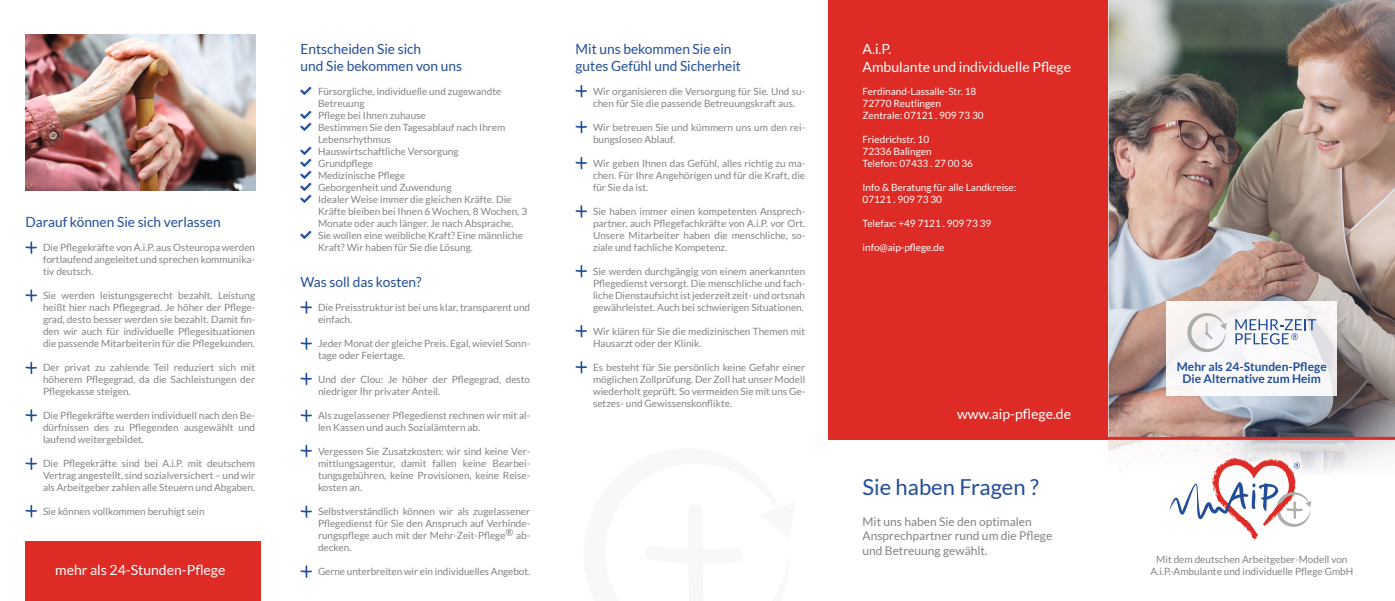
<style>
.page{position:relative;width:1395px;height:601px;background:#fff}
.page>*{position:absolute;margin:0;border:0;box-sizing:border-box;transform-origin:0 0}
.t1{font:22px "Lato";color:#214d9a}
.t2{font:14px/16.8px "Lato";color:#214d9a}
.t3{font:14px/18px "Lato";color:#fff}
.t4{font:12px/14.4px "Lato";color:#838382}
.t5{font:700 12px/12px "Lato";color:#214d9a;text-align:center}
.t6{font:10px/12px "Lato";color:#838382;text-align:justify}
.t7{font:10px/12px "Lato";color:#fff}
</style>
<div class="page">
<div style="left:828px;top:0;width:280px;height:440px;background:#de2b25"></div>
<svg style="left:300px;top:337px;width:12px;height:13px"></svg>
<svg style="left:300px;top:373px;width:12px;height:12px"></svg>
<svg style="left:300px;top:409px;width:12px;height:13px"></svg>
<svg style="left:300px;top:445px;width:12px;height:12px"></svg>
<svg style="left:300px;top:505px;width:12px;height:13px"></svg>
<svg style="left:25px;top:242px;width:12px;height:12px"></svg>
<svg style="left:25px;top:289px;width:12px;height:13px"></svg>
<svg style="left:25px;top:362px;width:12px;height:12px"></svg>
<svg style="left:25px;top:409px;width:12px;height:13px"></svg>
<svg style="left:25px;top:458px;width:12px;height:12px"></svg>
<svg style="left:25px;top:505px;width:12px;height:12px"></svg>
<svg style="left:300px;top:565px;width:12px;height:13px"></svg>
<svg style="left:575px;top:85px;width:12px;height:12px"></svg>
<svg style="left:575px;top:121px;width:12px;height:12px"></svg>
<svg style="left:575px;top:157px;width:12px;height:12px"></svg>
<svg style="left:575px;top:205px;width:12px;height:13px"></svg>
<svg style="left:575px;top:265px;width:12px;height:12px"></svg>
<svg style="left:575px;top:325px;width:12px;height:12px"></svg>
<svg style="left:575px;top:361px;width:12px;height:12px"></svg>
<img style="left:1108px;top:0;width:287px;height:437px">
<hr style="left:1104px;top:437px;width:291px;height:3px;background:#de2b25">
<svg style="left:1108px;top:440px;width:287px;height:99px"></svg>
<img style="left:1166px;top:302px;width:171px;height:93px">
<svg style="left:1187px;top:313px;width:39px;height:40px"></svg>
<svg style="left:1235px;top:319px;width:81px;height:25px"></svg>
<img style="left:26px;top:35px;width:229px;height:156px">
<div style="left:26px;top:542px;width:235px;height:59px;background:#de2b25"></div>
<svg style="left:300px;top:301px;width:12px;height:13px"></svg>
<h2 class="t2" style="left:26px;top:213px;width:197px">Darauf können Sie sich verlassen</h2>
<p class="t6" style="left:43px;top:241px;width:214px">Die Pflegekräfte von A.i.P. aus Osteuropa werden fortlaufend angeleitet und sprechen kommunika&shy;tiv deutsch.</p>
<p class="t6" style="left:43px;top:289px;width:214px">Sie werden leistungsgerecht bezahlt. Leistung heißt hier nach Pflegegrad. Je höher der Pflege&shy;grad, desto besser werden sie bezahlt. Damit fin&shy;den wir auch für individuelle Pflegesituationen die passende Mitarbeiterin für die Pflegekunden.</p>
<p class="t6" style="left:43px;top:361px;width:214px">Der privat zu zahlende Teil reduziert sich mit höherem Pflegegrad, da die Sachleistungen der Pflegekasse steigen.</p>
<p class="t6" style="left:43px;top:409px;width:214px">Die Pflegekräfte werden individuell nach den Be&shy;dürfnissen des zu Pflegenden ausgewählt und laufend weitergebildet.</p>
<p class="t6" style="left:43px;top:457px;width:214px">Die Pflegekräfte sind bei A.i.P. mit deutschem Vertrag angestellt, sind sozialversichert – und wir als Arbeitgeber zahlen alle Steuern und Abgaben.</p>
<p class="t6" style="left:43px;top:505px;width:163px">Sie können vollkommen beruhigt sein</p>
<h2 class="t3" style="left:55px;top:561px;width:172px">mehr als 24-Stunden-Pflege</h2>
<h2 class="t2" style="left:300px;top:40px;width:163px">Entscheiden Sie sich<br>und Sie bekommen von uns</h2>
<p class="t6" style="left:318px;top:85px;width:211px;text-align:left">Fürsorgliche, individuelle und zugewandte<br>Betreuung<br>Pflege bei Ihnen zuhause<br>Bestimmen Sie den Tagesablauf nach Ihrem<br>Lebensrhythmus<br>Hauswirtschaftliche Versorgung<br>Grundpflege<br>Medizinische Pflege<br>Geborgenheit und Zuwendung<br>Idealer Weise immer die gleichen Kräfte. Die<br>Kräfte bleiben bei Ihnen 6 Wochen, 8 Wochen, 3<br>Monate oder auch länger. Je nach Absprache.<br>Sie wollen eine weibliche Kraft? Eine männliche<br>Kraft? Wir haben für Sie die Lösung.</p>
<h2 class="t2" style="left:300px;top:273px;width:123px">Was soll das kosten?</h2>
<p class="t6" style="left:318px;top:301px;width:214px">Die Preisstruktur ist bei uns klar, transparent und einfach.</p>
<p class="t6" style="left:318px;top:337px;width:214px">Jeder Monat der gleiche Preis. Egal, wieviel Sonn&shy;tage oder Feiertage.</p>
<p class="t6" style="left:318px;top:373px;width:214px">Und der Clou: Je höher der Pflegegrad, desto niedriger Ihr privater Anteil.</p>
<p class="t6" style="left:318px;top:409px;width:214px">Als zugelassener Pflegedienst rechnen wir mit al&shy;len Kassen und auch Sozialämtern ab.</p>
<p class="t6" style="left:318px;top:445px;width:214px">Vergessen Sie Zusatzkosten: wir sind keine Ver&shy;mittlungsagentur, damit fallen keine Bearbei&shy;tungsgebühren, keine Provisionen, keine Reise&shy;kosten an.</p>
<p class="t6" style="left:318px;top:505px;width:214px">Selbstverständlich können wir als zugelassener Pflegedienst für Sie den Anspruch auf Verhinde&shy;rungspflege auch mit der Mehr-Zeit-Pflege® ab&shy;decken.</p>
<p class="t6" style="left:318px;top:565px;width:214px">Gerne unterbreiten wir ein individuelles Angebot.</p>
<h2 class="t2" style="left:575px;top:40px;width:167px">Mit uns bekommen Sie ein gutes Gefühl und Sicherheit</h2>
<p class="t6" style="left:593px;top:85px;width:214px">Wir organisieren die Versorgung für Sie. Und su&shy;chen für Sie die passende Betreuungskraft aus.</p>
<p class="t6" style="left:593px;top:121px;width:214px">Wir betreuen Sie und kümmern uns um den rei&shy;bungslosen Ablauf.</p>
<p class="t6" style="left:593px;top:157px;width:214px">Wir geben Ihnen das Gefühl, alles richtig zu ma&shy;chen. Für Ihre Angehörigen und für die Kraft, die für Sie da ist.</p>
<p class="t6" style="left:593px;top:205px;width:214px">Sie haben immer einen kompetenten Ansprech&shy;partner, auch Pflegefachkräfte von A.i.P. vor Ort.<br>Unsere Mitarbeiter haben die menschliche, so&shy;ziale und fachliche Kompetenz.</p>
<p class="t6" style="left:593px;top:265px;width:214px">Sie werden durchgängig von einem anerkannten Pflegedienst versorgt. Die menschliche und fach&shy;liche Dienstaufsicht ist jederzeit zeit- und ortsnah gewährleistet. Auch bei schwierigen Situationen.</p>
<p class="t6" style="left:593px;top:325px;width:214px">Wir klären für Sie die medizinischen Themen mit<br>Hausarzt oder der Klinik.</p>
<p class="t6" style="left:593px;top:361px;width:214px">Es besteht für Sie persönlich keine Gefahr einer möglichen Zollprüfung. Der Zoll hat unser Modell wiederholt geprüft. So vermeiden Sie mit uns Ge&shy;setzes- und Gewissenskonflikte.</p>
<h2 class="t3" style="left:862px;top:40px;width:210px">A.i.P.<br>Ambulante und individuelle Pflege</h2>
<p class="t7" style="left:862px;top:85px;width:123px">Ferdinand-Lassalle-Str. 18<br>72770 Reutlingen<br>Zentrale: 07121 . 909 73 30</p>
<p class="t7" style="left:862px;top:133px;width:112px">Friedrichstr. 10<br>72336 Balingen<br>Telefon: 07433 . 27 00 36</p>
<p class="t7" style="left:862px;top:181px;width:155px">Info &amp; Beratung für alle Landkreise:<br>07121 . 909 73 30</p>
<p class="t7" style="left:862px;top:217px;width:130px">Telefax: +49 7121 . 909 73 39</p>
<p class="t7" style="left:862px;top:241px;width:83px">info@aip-pflege.de</p>
<h2 class="t3" style="left:957px;top:405px;width:115px">www.aip-pflege.de</h2>
<h1 class="t1" style="left:862px;top:475px;width:178px">Sie haben Fragen ?</h1>
<p class="t4" style="left:862px;top:514px;width:191px">Mit uns haben Sie den optimalen<br>Ansprechpartner rund um die Pflege und Betreuung gewählt.</p>
<p class="t5" style="left:1176px;top:360px;width:151px">Mehr als 24-Stunden-Pflege<br>Die Alternative zum Heim</p>
<p class="t6" style="left:1150px;top:553px;width:204px;text-align:center">Mit dem deutschen Arbeitgeber-Modell von<br>A.i.P.-Ambulante und individuelle Pflege GmbH</p>
</div>
